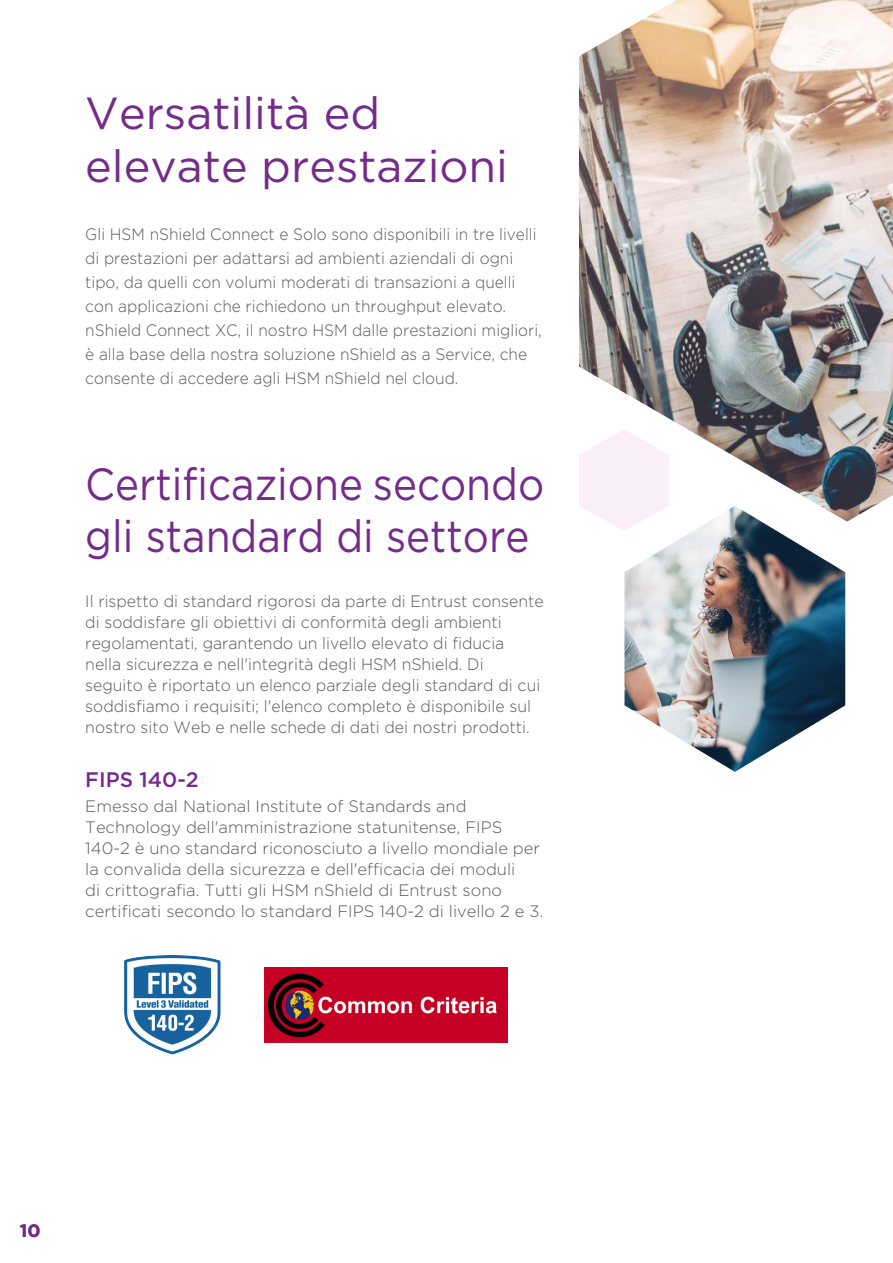
<style>
.page{position:relative;width:893px;height:1263px;background:#fff}
.page>*{position:absolute;margin:0;border:0;box-sizing:border-box;transform-origin:0 0}
.PAge_Title{font:45px/52.5px "Gotham";color:#742b8b;scale:.9 1}
.PAge_Title-2{font:45px/52.5px "Gotham";color:#742b8b}
._3_Header{font:500 21px "Gotham";color:#742b8b}
.t1{font:700 18px "Gotham";color:#742b8b}
._4_Body_Text{font:300 16.5px/21px "Gotham";color:#57585a;scale:.96 1}
._4_Body_Text-2{font:300 16.5px/24px "Gotham";color:#57585a;scale:.94 1}
._4_Body_Text-3{font:300 16.5px/21px "Gotham";color:#57585a}
</style>
<div class="page">
<img style="left:579px;top:0;width:314px;height:522px">
<img style="left:124px;top:955px;width:97px;height:100px">
<img style="left:265px;top:968px;width:243px;height:74px">
<svg style="left:579px;top:429px;width:90px;height:102px"></svg>
<img style="left:624px;top:506px;width:221px;height:266px">
<p class="PAge_Title-2" style="left:85px;top:87px;width:424px">Versatilità ed elevate prestazioni</p>
<p class="_4_Body_Text-2" style="left:85px;top:222px;width:487px">Gli HSM nShield Connect e Solo sono disponibili in tre livelli di prestazioni per adattarsi ad ambienti aziendali di ogni tipo, da quelli con volumi moderati di transazioni a quelli con applicazioni che richiedono un throughput elevato. nShield Connect XC, il nostro HSM dalle prestazioni migliori, è alla base della nostra soluzione nShield as a Service, che consente di accedere agli HSM nShield nel cloud.</p>
<p class="PAge_Title" style="left:85px;top:457px;width:511px">Certificazione secondo gli standard di settore</p>
<p class="_4_Body_Text" style="left:85px;top:591px;width:479px">Il rispetto di standard rigorosi da parte di Entrust consente di soddisfare gli obiettivi di conformità degli ambienti regolamentati, garantendo un livello elevato di fiducia nella sicurezza e nell'integrità degli HSM nShield. Di seguito è riportato un elenco parziale degli standard di cui soddisfiamo i requisiti; l'elenco completo è disponibile sul nostro sito Web e nelle schede di dati dei nostri prodotti.</p>
<p class="_3_Header" style="left:85px;top:766px;width:115px">FIPS 140-2</p>
<p class="_4_Body_Text-3" style="left:85px;top:796px;width:459px">Emesso dal National Institute of Standards and Technology dell'amministrazione statunitense, FIPS 140-2 è uno standard riconosciuto a livello mondiale per la convalida della sicurezza e dell'efficacia dei moduli<br>di crittografia. Tutti gli HSM nShield di Entrust sono certificati secondo lo standard FIPS 140-2 di livello 2 e 3.</p>
<p class="t1" style="left:20px;top:1218px;width:22px">10</p>
</div>
